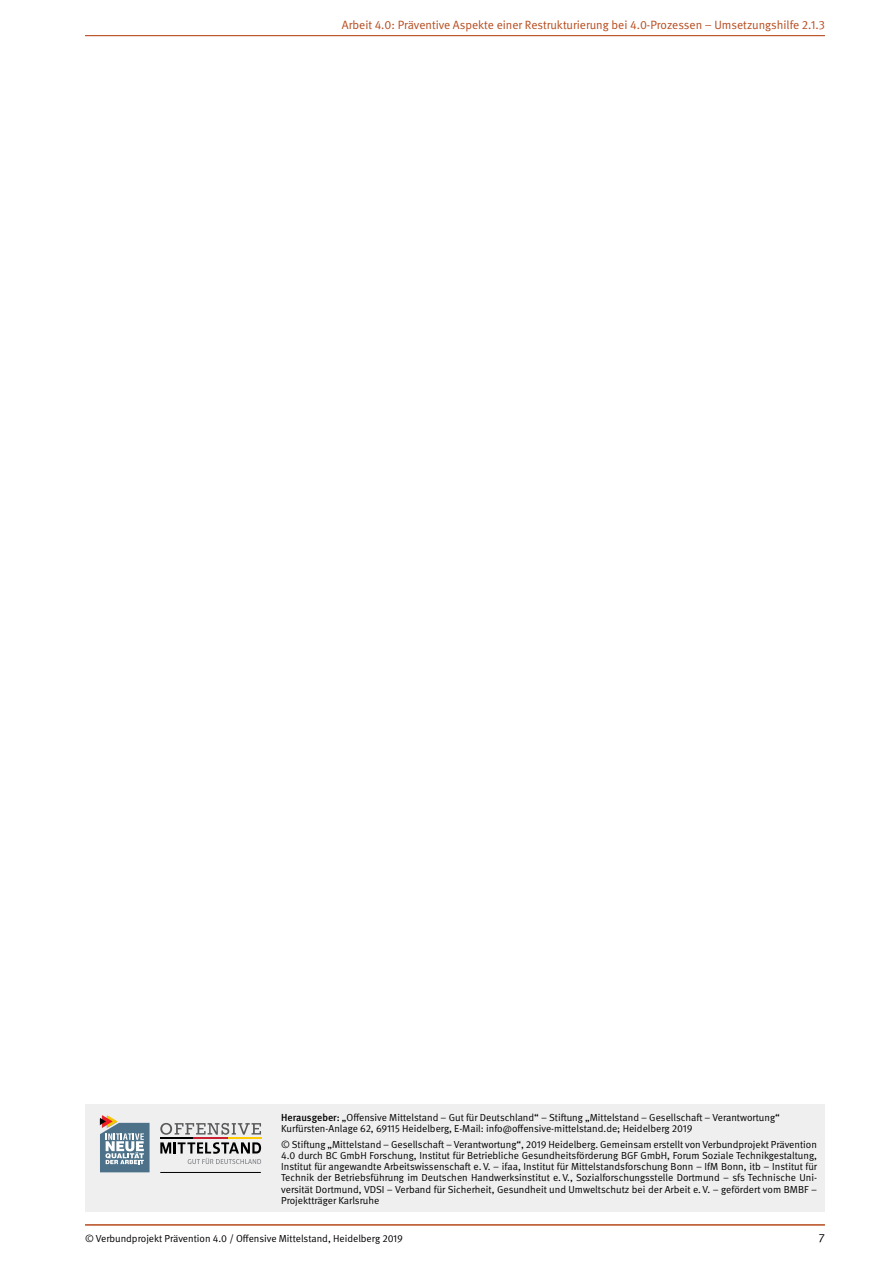
<style>
.page{position:relative;width:893px;height:1263px;background:#fff}
.page>*{position:absolute;margin:0;border:0;box-sizing:border-box;transform-origin:0 0}
.t1{font:12px "DGUV Meta";color:#b74b1e}
.t2{font:12px "DGUV Meta";color:#000}
.t3{font:10.2px/11.2px "DGUV Meta";color:#000}
.s1{font-weight:500}
</style>
<div class="page">
<hr style="left:85px;top:35px;width:740px;height:1px;background:#b74b1e">
<hr style="left:85px;top:1224px;width:740px;height:2px;background:#b74b1e">
<div style="left:85px;top:1105px;width:740px;height:107px;background:#efeff0"></div>
<svg style="left:100px;top:1115px;width:50px;height:57px"></svg>
<hr style="left:160px;top:1172px;width:101px;height:1px;background:#000">
<hr style="left:160px;top:1137px;width:34px;height:2px;background:#000">
<hr style="left:193px;top:1137px;width:35px;height:2px;background:#c72030">
<hr style="left:228px;top:1137px;width:33px;height:2px;background:#ffcb05">
<svg style="left:160px;top:1123px;width:101px;height:12px"></svg>
<svg style="left:160px;top:1142px;width:101px;height:22px"></svg>
<p class="t1" style="left:342px;top:18px;width:485px">Arbeit 4.0: Präventive Aspekte einer Restrukturierung bei 4.0-Prozessen – Umsetzungshilfe 2.1.3</p>
<p class="t3" style="left:281px;top:1112px;width:500px"><span class="s1">Herausgeber:</span> „Offensive Mittelstand – Gut für Deutschland“ – Stiftung „Mittelstand – Gesellschaft – Verantwortung“<br>Kurfürsten-Anlage 62, 69115 Heidelberg, E-Mail: info@offensive-mittelstand.de; Heidelberg 2019</p>
<p class="t3" style="left:281px;top:1138px;width:537px;text-align:justify">© Stiftung „Mittelstand – Gesellschaft – Verantwortung“, 2019 Heidelberg. Gemeinsam erstellt von Verbundprojekt Prävention 4.0 durch BC GmbH Forschung, Institut für Betriebliche Gesundheitsförderung BGF GmbH, Forum Soziale Technikgestaltung, Institut für angewandte Arbeitswissenschaft e. V. – ifaa, Institut für Mittelstandsforschung Bonn – IfM Bonn, itb – Institut für Technik der Betriebsführung im Deutschen Handwerksinstitut e. V., Sozialforschungsstelle Dortmund – sfs Technische Uni&shy;versität Dortmund, VDSI – Verband für Sicherheit, Gesundheit und Umweltschutz bei der Arbeit e. V. – gefördert vom BMBF – Projektträger Karlsruhe</p>
<p class="t3" style="left:85px;top:1233px;width:319px">© Verbundprojekt Prävention 4.0 / Offensive Mittelstand, Heidelberg 2019</p>
<p class="t2" style="left:819px;top:1231px;width:8px">7</p>
</div>
